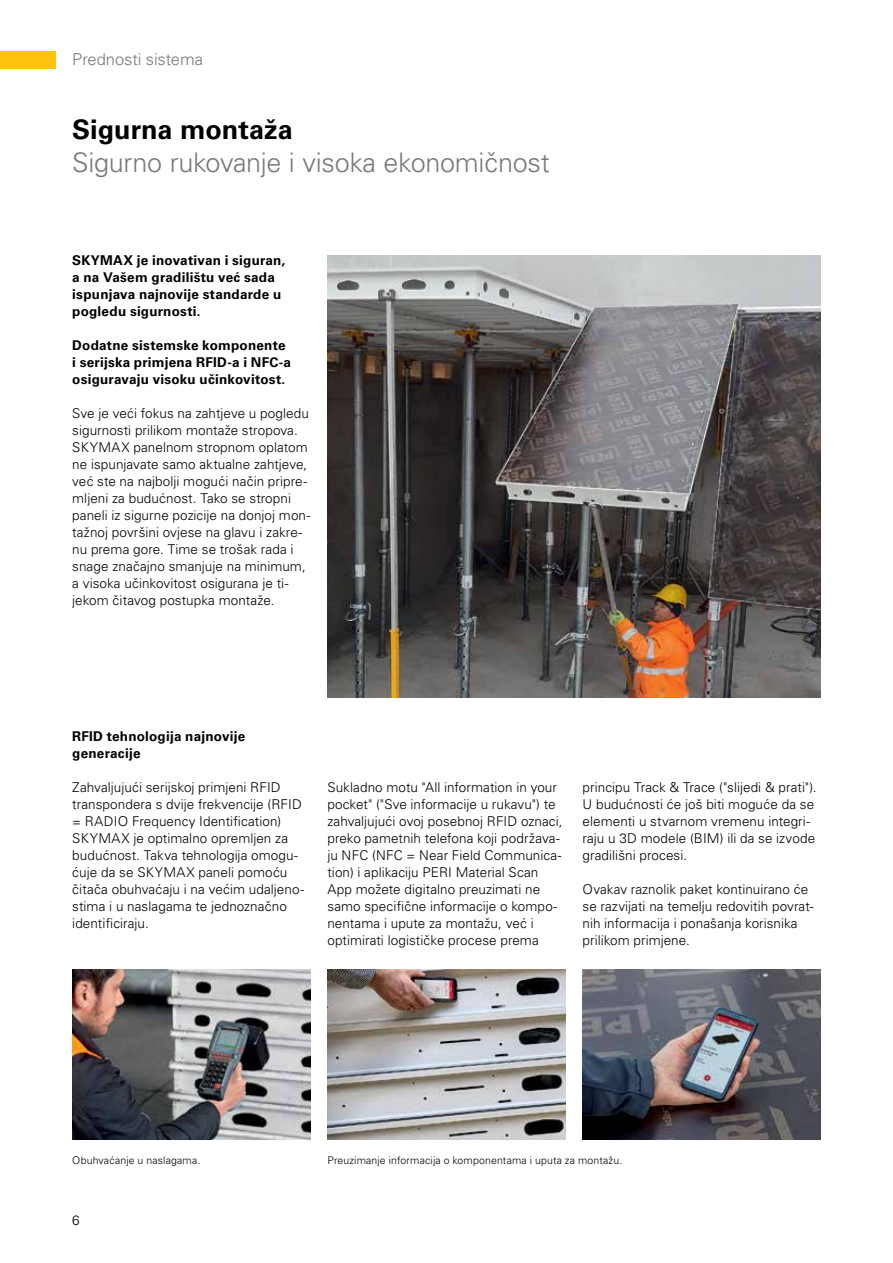
<style>
.page{position:relative;width:893px;height:1263px;background:#fff}
.page>*{position:absolute;margin:0;border:0;box-sizing:border-box;transform-origin:0 0}
.t1{font:300 27px "Univers LT Pro";letter-spacing:-.01em;color:#77787b}
.t2{font:700 27px "Univers LT Pro";color:#000}
.t3{font:300 16.5px "Univers LT Pro";letter-spacing:-.005em;color:#77787b}
.t4{font:300 13.5px/17px "Univers LT Pro";letter-spacing:.005em;color:#000}
.t5{font:700 13.5px/17px "Univers LT Pro";letter-spacing:.015em;color:#000}
.t6{font:300 10.5px "Univers LT Pro";letter-spacing:.015em;color:#000}
</style>
<div class="page">
<div style="left:0;top:51px;width:55px;height:17px;background:#ffc20e"></div>
<img style="left:72px;top:969px;width:238px;height:171px">
<img style="left:327px;top:255px;width:494px;height:442px">
<img style="left:583px;top:969px;width:238px;height:171px">
<img style="left:327px;top:969px;width:239px;height:171px">
<p class="t3" style="left:72px;top:50px;width:132px">Prednosti sistema</p>
<h1 class="t2" style="left:72px;top:113px;width:222px">Sigurna montaža</h1>
<h1 class="t1" style="left:72px;top:147px;width:479px">Sigurno rukovanje i visoka ekonomičnost</h1>
<p class="t5" style="left:72px;top:252px;width:215px">SKYMAX je inovativan i siguran, a na Vašem gradilištu već sada ispunjava najnovije standarde u pogledu sigurnosti.</p>
<p class="t5" style="left:72px;top:337px;width:220px">Dodatne sistemske komponente i serijska primjena RFID-a i NFC-a osiguravaju visoku učinkovitost.</p>
<p class="t4" style="left:72px;top:405px;width:240px">Sve je veći fokus na zahtjeve u pogledu sigurnosti prilikom montaže stropova.<br>SKYMAX panelnom stropnom oplatom ne ispunjavate samo aktualne zahtjeve, već ste na najbolji mogući način pripre&shy;mljeni za budućnost. Tako se stropni paneli iz sigurne pozicije na donjoj mon&shy;tažnoj površini ovjese na glavu i zakre&shy;nu prema gore. Time se trošak rada i snage značajno smanjuje na minimum, a visoka učinkovitost osigurana je ti&shy;jekom čitavog postupka montaže.</p>
<p class="t5" style="left:72px;top:728px;width:174px">RFID tehnologija najnovije generacije</p>
<p class="t4" style="left:72px;top:779px;width:233px">Zahvaljujući serijskoj primjeni RFID transpondera s dvije frekvencije (RFID = RADIO Frequency Identification)<br>SKYMAX je optimalno opremljen za budućnost. Takva tehnologija omogu&shy;ćuje da se SKYMAX paneli pomoću čitača obuhvaćaju i na većim udaljeno&shy;stima i u naslagama te jednoznačno identificiraju.</p>
<p class="t4" style="left:327px;top:779px;width:237px">Sukladno motu "All information in your pocket" ("Sve informacije u rukavu") te zahvaljujući ovoj posebnoj RFID oznaci, preko pametnih telefona koji podržava&shy;ju NFC (NFC = Near Field Communica&shy;tion) i aplikaciju PERI Material Scan App možete digitalno preuzimati ne samo specifične informacije o kompo&shy;nentama i upute za montažu, već i optimirati logističke procese prema</p>
<p class="t4" style="left:583px;top:779px;width:236px">principu Track &amp; Trace ("slijedi &amp; prati").<br>U budućnosti će još biti moguće da se elementi u stvarnom vremenu integri&shy;raju u 3D modele (BIM) ili da se izvode gradilišni procesi.</p>
<p class="t4" style="left:583px;top:881px;width:233px">Ovakav raznolik paket kontinuirano će se razvijati na temelju redovitih povrat&shy;nih informacija i ponašanja korisnika prilikom primjene.</p>
<p class="t6" style="left:72px;top:1154px;width:130px">Obuhvaćanje u naslagama.</p>
<p class="t6" style="left:327px;top:1154px;width:296px">Preuzimanje informacija o komponentama i uputa za montažu.</p>
<p class="t4" style="left:72px;top:1212px;width:9px">6</p>
</div>
